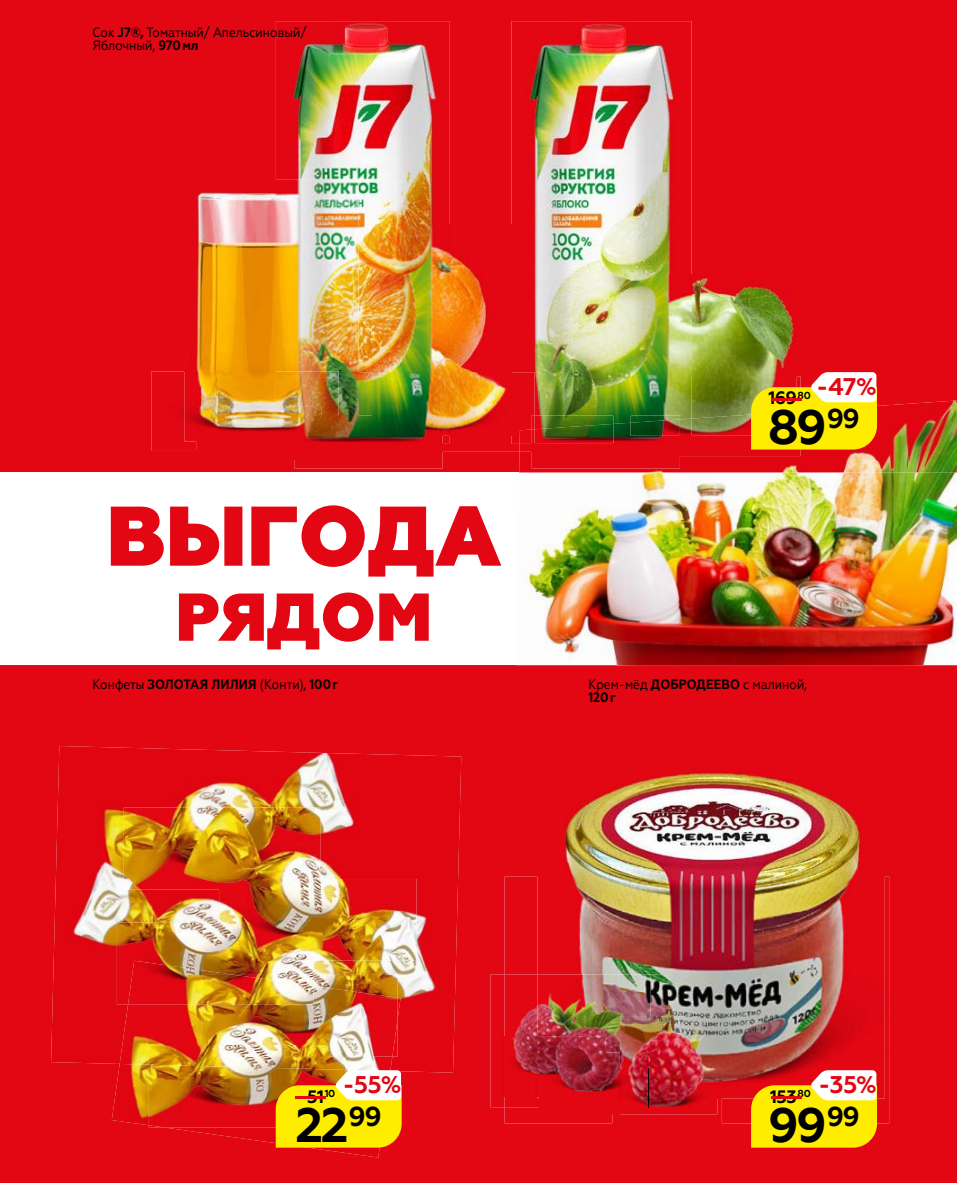
<style>
.page{position:relative;width:957px;height:1183px;background:#fff}
.page>*{position:absolute;margin:0;border:0;box-sizing:border-box;transform-origin:0 0}
.t1{font:800 84.45px "Geometria";color:#e30613}
.t2{font:800 67.5px "Geometria";color:#e30613}
.t3{font:700 48.15px "Geometria";color:#000}
.t4{font:700 24px "Geometria";color:#e30613}
.t5{font:700 17.85px "Geometria";letter-spacing:-.03em;color:#000}
.t6{font:13.5px/13.5px "Geometria Narrow";color:#000}
.t7{font:700 13.5px "Geometria Narrow";letter-spacing:.01em;color:#000}
.s1{font-weight:700}
.s2{font-weight:400}
.s3{color:#e30613}
</style>
<div class="page">
<div style="left:0;top:0;width:957px;height:1182px;background:#e30613"></div>
<div style="left:0;top:472px;width:957px;height:193px;background:#fff"></div>
<img style="left:516px;top:400px;width:441px;height:72px">
<img style="left:519px;top:472px;width:438px;height:193px">
<svg style="left:831px;top:528px;width:4px;height:4px"></svg>
<img style="left:442px;top:435px;width:77px;height:16px">
<img style="left:449px;top:224px;width:62px;height:211px">
<div style="left:680px;top:435px;width:120px;height:21px;background:#e30613"></div>
<img style="left:691px;top:274px;width:105px;height:137px">
<img style="left:691px;top:411px;width:60px;height:24px">
<img style="left:151px;top:371px;width:45px;height:80px">
<div style="left:196px;top:441px;width:98px;height:18px;background:#e30613"></div>
<img style="left:185px;top:179px;width:91px;height:262px">
<img style="left:196px;top:407px;width:98px;height:34px">
<div style="left:504px;top:876px;width:385px;height:247px;background:#e30613"></div>
<img style="left:537px;top:750px;width:347px;height:348px">
<img style="left:51px;top:745px;width:410px;height:327px">
<img style="left:117px;top:922px;width:196px;height:81px">
<img style="left:313px;top:974px;width:84px;height:11px">
<img style="left:220px;top:878px;width:196px;height:82px">
<img style="left:220px;top:922px;width:93px;height:38px">
<img style="left:124px;top:807px;width:196px;height:82px">
<img style="left:220px;top:878px;width:100px;height:11px">
<img style="left:112px;top:1063px;width:278px;height:94px">
<img style="left:149px;top:1070px;width:127px;height:57px">
<img style="left:120px;top:997px;width:280px;height:73px">
<img style="left:149px;top:1045px;width:196px;height:24px">
<img style="left:128px;top:960px;width:107px;height:43px">
<img style="left:201px;top:985px;width:196px;height:71px">
<img style="left:201px;top:1045px;width:144px;height:11px">
<img style="left:201px;top:974px;width:112px;height:29px">
<div style="left:294px;top:444px;width:148px;height:24px;background:#e30613"></div>
<img style="left:347px;top:441px;width:95px;height:10px">
<img style="left:322px;top:441px;width:16px;height:10px">
<img style="left:294px;top:444px;width:28px;height:15px">
<img style="left:276px;top:21px;width:173px;height:351px">
<img style="left:358px;top:372px;width:91px;height:72px">
<img style="left:276px;top:441px;width:46px;height:3px">
<img style="left:276px;top:179px;width:82px;height:236px">
<img style="left:347px;top:372px;width:11px;height:43px">
<img style="left:276px;top:371px;width:62px;height:44px">
<svg style="left:338px;top:441px;width:9px;height:3px"></svg>
<img style="left:373px;top:415px;width:69px;height:20px">
<img style="left:294px;top:415px;width:64px;height:26px">
<div style="left:532px;top:444px;width:148px;height:24px;background:#e30613"></div>
<img style="left:613px;top:424px;width:67px;height:32px">
<img style="left:511px;top:21px;width:180px;height:394px">
<img style="left:511px;top:372px;width:23px;height:72px">
<img style="left:511px;top:224px;width:1px;height:211px">
<img style="left:613px;top:376px;width:17px;height:48px">
<svg style="left:680px;top:435px;width:11px;height:9px"></svg>
<img style="left:630px;top:274px;width:61px;height:161px">
<img style="left:534px;top:415px;width:79px;height:9px">
<img style="left:534px;top:424px;width:79px;height:20px">
<svg style="left:519px;top:415px;width:15px;height:36px"></svg>
<img style="left:630px;top:415px;width:50px;height:7px">
<svg style="left:751px;top:372px;width:126px;height:77px"></svg>
<img style="left:612px;top:1098px;width:110px;height:30px">
<img style="left:717px;top:1068px;width:5px;height:30px">
<img style="left:650px;top:1016px;width:67px;height:82px">
<img style="left:620px;top:1098px;width:97px;height:15px">
<img style="left:538px;top:1098px;width:74px;height:14px">
<img style="left:620px;top:1098px;width:27px;height:14px">
<img style="left:490px;top:974px;width:48px;height:132px">
<img style="left:537px;top:974px;width:113px;height:124px">
<img style="left:620px;top:1016px;width:30px;height:52px">
<svg style="left:647px;top:1098px;width:3px;height:8px"></svg>
<img style="left:647px;top:1068px;width:3px;height:30px">
<img style="left:538px;top:1052px;width:109px;height:46px">
<svg style="left:612px;top:1098px;width:8px;height:14px"></svg>
<img style="left:612px;top:1068px;width:8px;height:30px">
<img style="left:496px;top:1035px;width:110px;height:61px">
<img style="left:538px;top:1052px;width:68px;height:44px">
<svg style="left:276px;top:1069px;width:126px;height:78px"></svg>
<svg style="left:751px;top:1069px;width:126px;height:78px"></svg>
<p class="t6" style="left:92px;top:25px;width:215px">Сок <span class="s1">J7®,</span> Томатный/ Апельсиновый/<br>Яблочный, <span class="s1">970мл</span></p>
<h1 class="t1" style="left:106px;top:485px;width:396px">ВЫГОДА</h1>
<h2 class="t2" style="left:175px;top:576px;width:258px">РЯДОМ</h2>
<p class="t7" style="left:92px;top:676px;width:247px"><span class="s2">Конфеты</span> ЗОЛОТАЯ ЛИЛИЯ <span class="s2">(Конти),</span> 100г</p>
<h3 class="t4" style="left:816px;top:372px;width:62px">-47%</h3>
<h3 class="t3" style="left:768px;top:398px;width:93px">89<sup>99</sup></h3>
<h3 class="t5" style="left:761px;top:387px;width:51px"><span class="s3">-</span>169<sup>80</sup></h3>
<p class="t6" style="left:588px;top:677px;width:220px">Крем-мёд <span class="s1">ДОБРОДЕЕВО</span> с малиной,<br><span class="s1">120г</span></p>
<h3 class="t4" style="left:343px;top:1069px;width:60px">-55%</h3>
<h3 class="t3" style="left:295px;top:1096px;width:88px">22<sup>99</sup></h3>
<h3 class="t5" style="left:286px;top:1085px;width:51px"><span class="s3">-</span>51<sup>10</sup></h3>
<h3 class="t4" style="left:818px;top:1069px;width:60px">-35%</h3>
<h3 class="t3" style="left:768px;top:1096px;width:93px">99<sup>99</sup></h3>
<h3 class="t5" style="left:761px;top:1085px;width:51px"><span class="s3">-</span>153<sup>80</sup></h3>
</div>
